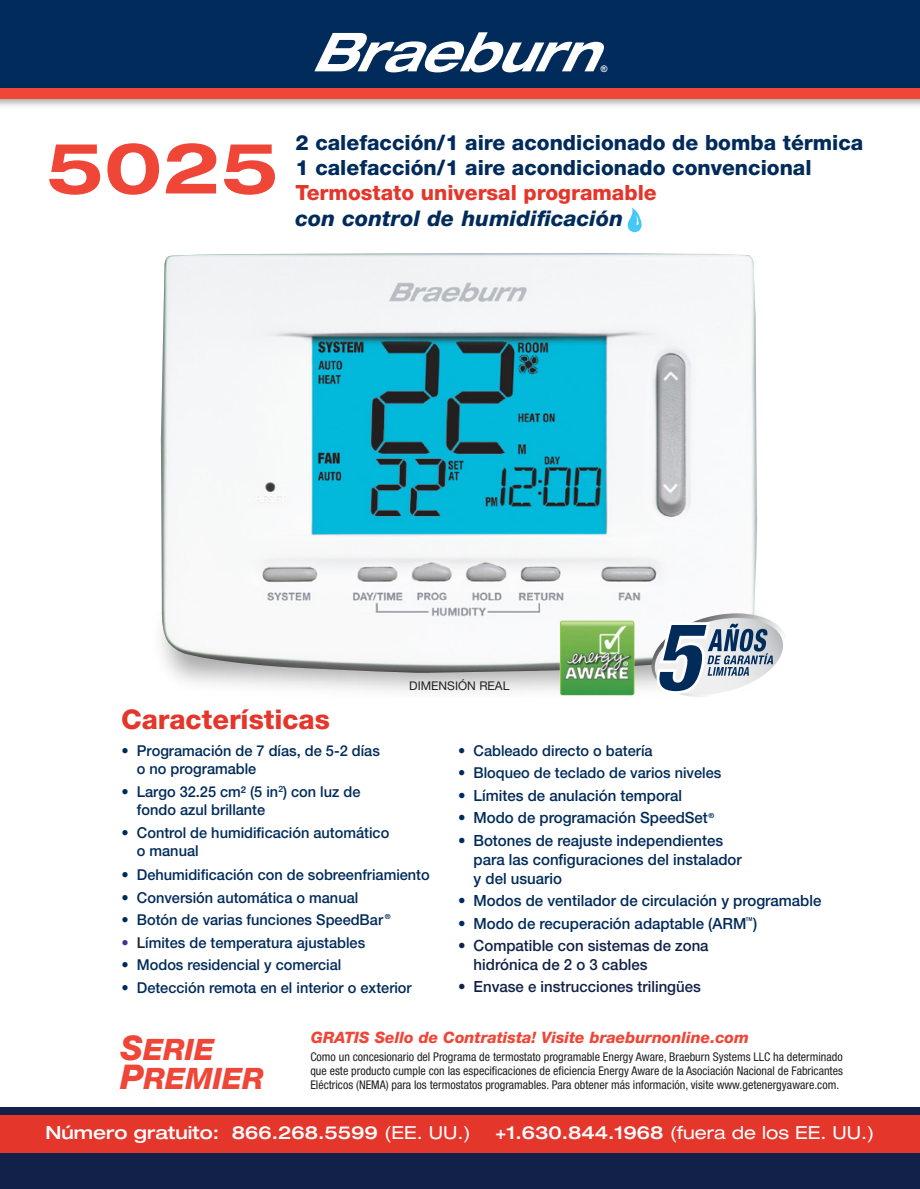
<style>
.page{position:relative;width:920px;height:1189px;background:#fff}
.page>*{position:absolute;margin:0;border:0;box-sizing:border-box;transform-origin:0 0}
.t1{font:italic 900 condensed 97.35px "Helvetica Neue LT Std";color:#002b5a;scale:.94 1}
.t2{font:700 expanded 70.5px "Helvetica Neue LT Std";color:#ef4638}
.t3{font:italic 800 29.55px/28.8px "Helvetica Neue LT Std";color:#ef4638}
.t4{font:800 27.15px "Helvetica Neue LT Std";color:#e4362b}
.t5{font:italic 800 21.6px "Helvetica Neue LT Std";letter-spacing:.01em;color:#002b5a}
.t6{font:800 21px/24.8px "Helvetica Neue LT Std";color:#002b5a}
.t7{font:800 21px "Helvetica Neue LT Std";color:#e4362b}
.t8{font:500 expanded 18px "Helvetica Neue LT Std";color:#fff}
.t9{font:expanded 18px "Helvetica Neue LT Std";color:#fff}
.t10{font:italic 800 15.75px "Helvetica Neue LT Std";color:#ef4638}
.t11{font:500 15.45px/18.9px "Helvetica Neue LT Std";color:#002b5a}
.t12{font:500 15.45px/18.9px "Helvetica Neue LT Std";color:#112147}
.t13{font:500 15px/18px "Helvetica Neue LT Std";color:#002b5a}
.t14{font:condensed 12px/14.4px "Helvetica Neue LT Std";color:#231f20;text-align:justify}
.t15{font:12px "Helvetica Neue LT Std";color:#231f20}
.t16{font:700 9px "Arial";color:#fff}
.t17{font:500 condensed 7.05px "Helvetica Neue LT Std";color:#002b5a;scale:1.05 1}
.t18{font:500 condensed 5.25px "Helvetica Neue LT Std";color:#002b5a;scale:1.05 1}
.s1{color:#492f92}
.s2{color:#231f20}
.s3{font-size:34.05px}
.s4{font-weight:400}
.s5{font-weight:500}
</style>
<div class="page">
<div style="left:0;top:0;width:919px;height:96px;background:#002b5a"></div>
<div style="left:0;top:1115px;width:919px;height:60px;background:#e4362b"></div>
<div style="left:0;top:1153px;width:919px;height:36px;background:#112147"></div>
<div style="left:0;top:1107px;width:919px;height:8px;background:#112147"></div>
<svg style="left:314px;top:32px;width:290px;height:40px"></svg>
<img style="left:0;top:88px;width:919px;height:18px">
<div style="left:0;top:89px;width:919px;height:10px;background:#ef4638"></div>
<img style="left:161px;top:253px;width:596px;height:412px">
<svg style="left:167px;top:598px;width:617px;height:99px"></svg>
<svg style="left:627px;top:208px;width:14px;height:24px"></svg>
<p class="t16" style="left:601px;top:62px;width:8px">®</p>
<h2 class="t2" style="left:46px;top:124px;width:234px">5025</h2>
<h3 class="t6" style="left:295px;top:130px;width:569px">2 calefacción/1 aire acondicionado de bomba térmica<br>1 calefacción/1 aire acondicionado convencional</h3>
<h3 class="t7" style="left:295px;top:180px;width:362px">Termostato universal programable</h3>
<h3 class="t5" style="left:295px;top:205px;width:329px">con control de humidificación</h3>
<p class="t15" style="left:409px;top:679px;width:102px">DIMENSIÓN REAL</p>
<h1 class="t1" style="left:653px;top:596px;width:52px">5</h1>
<h3 class="t4" style="left:121px;top:703px;width:210px">Características</h3>
<p class="t13" style="left:137px;top:741px;width:244px;text-indent:-15px">• Programación de 7 días, de 5-2 días o no programable</p>
<p class="t13" style="left:137px;top:782px;width:225px;text-indent:-15px">• Largo 32.25 cm² (5 in<sup>2</sup>) con luz de fondo azul brillante</p>
<p class="t13" style="left:137px;top:824px;width:254px;text-indent:-15px">• Control de humidificación automático o manual</p>
<p class="t13" style="left:121px;top:865px;width:310px">• Dehumidificación con de sobreenfriamiento</p>
<p class="t13" style="left:121px;top:888px;width:238px">• Conversión automática o manual</p>
<p class="t13" style="left:121px;top:911px;width:263px">• Botón de varias funciones SpeedBar</p>
<p class="t13" style="left:121px;top:933px;width:245px"><span class="s1">•</span> <span class="s2">L</span>ímites de temperatura ajustables</p>
<p class="t13" style="left:121px;top:956px;width:221px">• Modos residencial y comercial</p>
<p class="t13" style="left:121px;top:978px;width:292px">• Detección remota en el interior o exterior</p>
<p class="t17" style="left:385px;top:912px;width:7px">®</p>
<p class="t13" style="left:458px;top:741px;width:196px">• Cableado directo o batería</p>
<p class="t13" style="left:458px;top:764px;width:265px">• Bloqueo de teclado de varios niveles</p>
<p class="t11" style="left:458px;top:785px;width:225px">• Límites de anulación temporal</p>
<p class="t11" style="left:458px;top:808px;width:251px">• Modo de programación SpeedSet</p>
<p class="t11" style="left:473px;top:830px;width:269px;text-indent:-16px">• Botones de reajuste independientes para las configuraciones del instalador y del usuario</p>
<p class="t11" style="left:458px;top:891px;width:365px">• Modos de ventilador de circulación y programable</p>
<p class="t11" style="left:458px;top:913px;width:301px">• Modo de recuperación adaptable (ARM )</p>
<p class="t12" style="left:473px;top:936px;width:236px;text-indent:-16px">• Compatible con sistemas de zona hidrónica de 2 o 3 cables</p>
<p class="t12" style="left:458px;top:977px;width:244px">• Envase e instrucciones trilingües</p>
<p class="t17" style="left:708px;top:811px;width:7px">®</p>
<p class="t18" style="left:745px;top:916px;width:8px">TM</p>
<h3 class="t3" style="left:120px;top:1034px;width:145px"><span class="s3">S</span>ERIE<br><span class="s3">P</span>REMIER</h3>
<p class="t10" style="left:311px;top:1028px;width:439px">GRATIS Sello de Contratista! Visite braeburnonline.com</p>
<p class="t14" style="left:310px;top:1049px;width:534px">Como un concesionario del Programa de termostato programable Energy Aware, Braeburn Systems LLC ha determinado que este producto cumple con las especificaciones de eficiencia Energy Aware de la Asociación Nacional de Fabricantes Eléctricos (NEMA) para los termostatos programables. Para obtener más información, visite www.getenergyaware.com.</p>
<p class="t8" style="left:45px;top:1121px;width:427px">Número gratuito: 866.268.5599 <span class="s4">(EE. UU.)</span></p>
<p class="t9" style="left:495px;top:1122px;width:380px"><span class="s5">+1.630.844.1968</span> (fuera de los EE. UU.)</p>
</div>
